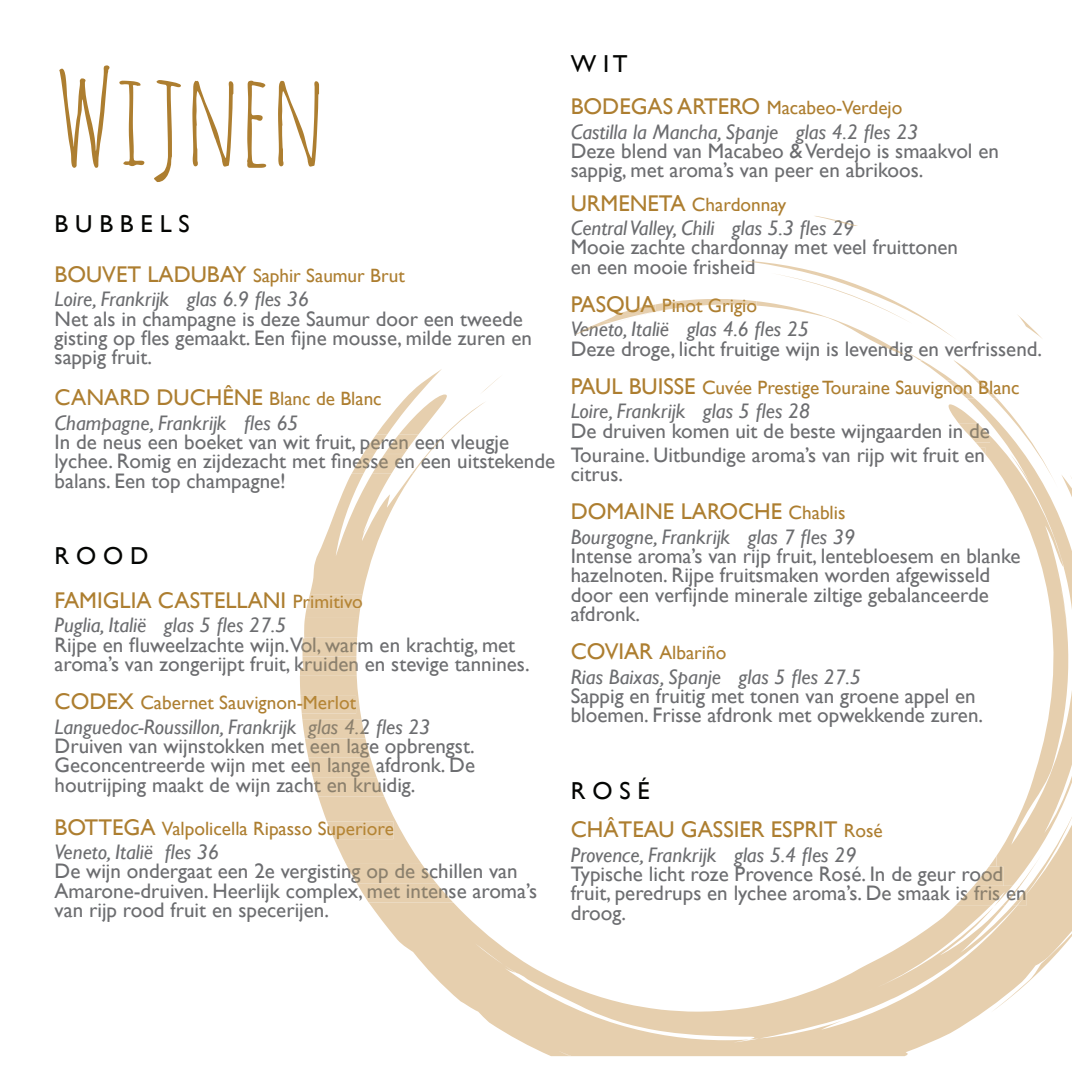
<style>
.page{position:relative;width:1072px;height:1072px;background:#fff}
.page>*{position:absolute;margin:0;border:0;box-sizing:border-box;transform-origin:0 0}
.t1{font:129.5px "Amatic";color:#ad7e30}
.t2{font:24.5px "Gill Sans";color:#040503}
.t3{font:22.75px "Gill Sans";color:#ad7e30}
.t4{font:21px/19.2px "Gill Sans";color:#8b806d}
.t5{font:21px/19.2px "Gill Sans";color:#6c6d70}
.t6{font:italic 21px "Gill Sans";color:#6c6d70}
.t7{font:italic 21px "Gill Sans";color:#8b806d}
.t8{font:19.25px "Gill Sans";color:#b58535}
.t9{font:19.25px "Gill Sans";color:#ad7e30}
.s1{font-size:22.75px}
.s2{font-size:19.25px}
</style>
<div class="page">
<svg style="left:369px;top:902px;width:569px;height:154px;fill:#e6cfae"></svg>
<svg style="left:300px;top:369px;width:200px;height:533px"></svg>
<svg style="left:370px;top:474px;width:701px;height:565px"></svg>
<svg style="left:558px;top:1050px;width:13px;height:6px"></svg>
<svg style="left:575px;top:260px;width:482px;height:228px"></svg>
<svg style="left:815px;top:216px;width:43px;height:10px"></svg>
<h1 class="t1" style="left:55px;top:34px;width:273px">Wijnen</h1>
<p class="t2" style="left:55px;top:210px;width:137px">B U B B E L S</p>
<p class="t9" style="left:55px;top:264px;width:352px"><span class="s1">BOUVET LADUBAY</span> Saphir Saumur Brut</p>
<p class="t6" style="left:55px;top:287px;width:256px">Loire, Frankrijk glas 6.9 fles 36</p>
<p class="t5" style="left:55px;top:309px;width:479px">Net als in champagne is deze Saumur door een tweede gisting op fles gemaakt. Een fijne mousse, milde zuren en sappig fruit.</p>
<p class="t3" style="left:55px;top:384px;width:329px">CANARD DUCHÊNE <span class="s2">Blanc de Blanc</span></p>
<p class="t6" style="left:55px;top:410px;width:245px">Champagne, Frankrijk fles 65</p>
<p class="t5" style="left:55px;top:471px;width:233px">balans. Een top champagne!</p>
<p class="t4" style="left:55px;top:433px;width:502px">In de neus een boeket van wit fruit, peren een vleugje lychee. Romig en zijdezacht met finesse en een uitstekende</p>
<p class="t2" style="left:55px;top:542px;width:95px">R O O D</p>
<p class="t3" style="left:55px;top:587px;width:233px">FAMIGLIA CASTELLANI</p>
<p class="t8" style="left:293px;top:590px;width:72px">Primitivo</p>
<p class="t7" style="left:55px;top:613px;width:233px">Puglia, Italië glas 5 fles 27.5</p>
<p class="t4" style="left:55px;top:635px;width:476px">Rijpe en fluweelzachte wijn.Vol, warm en krachtig, met aroma’s van zongerijpt fruit, kruiden en stevige tannines.</p>
<p class="t8" style="left:140px;top:691px;width:217px">Cabernet Sauvignon-Merlot</p>
<p class="t7" style="left:55px;top:714px;width:377px">Languedoc-Roussillon, Frankrijk glas 4.2 fles 23</p>
<p class="t4" style="left:55px;top:736px;width:422px;text-align:justify">Druiven van wijnstokken met een lage opbrengst.<br>Geconcentreerde wijn met een lange afdronk. De houtrijping maakt de wijn zacht en kruidig.</p>
<p class="t8" style="left:162px;top:817px;width:233px">Valpolicella Ripasso Superiore</p>
<p class="t4" style="left:55px;top:862px;width:484px">De wijn ondergaat een 2e vergisting op de schillen van<br>Amarone-druiven. Heerlijk complex, met intense aroma’s</p>
<p class="t3" style="left:55px;top:688px;width:81px">CODEX</p>
<p class="t3" style="left:55px;top:813px;width:102px">BOTTEGA</p>
<p class="t6" style="left:55px;top:839px;width:166px">Veneto, Italië fles 36</p>
<p class="t5" style="left:55px;top:900px;width:276px">van rijp rood fruit en specerijen.</p>
<p class="t2" style="left:570px;top:49px;width:59px">W I T</p>
<p class="t9" style="left:570px;top:97px;width:333px"><span class="s1">BODEGAS ARTERO</span> Macabeo-Verdejo</p>
<p class="t6" style="left:570px;top:119px;width:349px">Castilla la Mancha, Spanje glas 4.2 fles 23</p>
<p class="t5" style="left:570px;top:142px;width:430px">Deze blend van Macabeo &amp; Verdejo is smaakvol en sappig, met aroma’s van peer en abrikoos.</p>
<p class="t9" style="left:570px;top:193px;width:217px"><span class="s1">URMENETA</span> Chardonnay</p>
<p class="t5" style="left:570px;top:238px;width:389px">Mooie zachte chardonnay met veel fruittonen</p>
<p class="t7" style="left:570px;top:216px;width:285px">Central Valley, Chili glas 5.3 fles 29</p>
<p class="t4" style="left:570px;top:257px;width:186px">en een mooie frisheid</p>
<p class="t8" style="left:570px;top:294px;width:188px"><span class="s1">PASQUA</span> Pinot Grigio</p>
<p class="t7" style="left:570px;top:317px;width:240px">Veneto, Italië glas 4.6 fles 25</p>
<p class="t4" style="left:570px;top:339px;width:473px">Deze droge, licht fruitige wijn is levendig en verfrissend.</p>
<p class="t8" style="left:702px;top:376px;width:319px">Cuvée Prestige Touraine Sauvignon Blanc</p>
<p class="t4" style="left:570px;top:419px;width:421px;line-height:24.2px">De druiven komen uit de beste wijngaarden in de<br>Touraine. Uitbundige aroma’s van rijp wit fruit en</p>
<p class="t3" style="left:570px;top:373px;width:126px">PAUL BUISSE</p>
<p class="t6" style="left:570px;top:399px;width:241px">Loire, Frankrijk glas 5 fles 28</p>
<p class="t5" style="left:570px;top:465px;width:54px">citrus.</p>
<p class="t3" style="left:570px;top:498px;width:276px">DOMAINE LAROCHE <span class="s2">Chablis</span></p>
<p class="t6" style="left:570px;top:524px;width:286px">Bourgogne, Frankrijk glas 7 fles 39</p>
<p class="t5" style="left:570px;top:546px;width:451px">Intense aroma’s van rijp fruit, lentebloesem en blanke hazelnoten. Rijpe fruitsmaken worden afgewisseld door een verfijnde minerale ziltige gebalanceerde afdronk.</p>
<p class="t9" style="left:570px;top:641px;width:157px"><span class="s1">COVIAR</span> Albariño</p>
<p class="t6" style="left:570px;top:664px;width:292px">Rias Baixas, Spanje glas 5 fles 27.5</p>
<p class="t5" style="left:570px;top:686px;width:414px">Sappig en fruitig met tonen van groene appel en bloemen. Frisse afdronk met opwekkende zuren.</p>
<p class="t2" style="left:570px;top:776px;width:80px">R O S É</p>
<p class="t3" style="left:570px;top:816px;width:313px">CHÂTEAU GASSIER ESPRIT <span class="s2">Rosé</span></p>
<p class="t7" style="left:570px;top:842px;width:287px">Provence, Frankrijk glas 5.4 fles 29</p>
<p class="t4" style="left:570px;top:864px;width:457px">Typische licht roze Provence Rosé. In de geur rood fruit, peredrups en lychee aroma’s. De smaak is fris en</p>
<p class="t5" style="left:570px;top:903px;width:57px">droog.</p>
</div>
